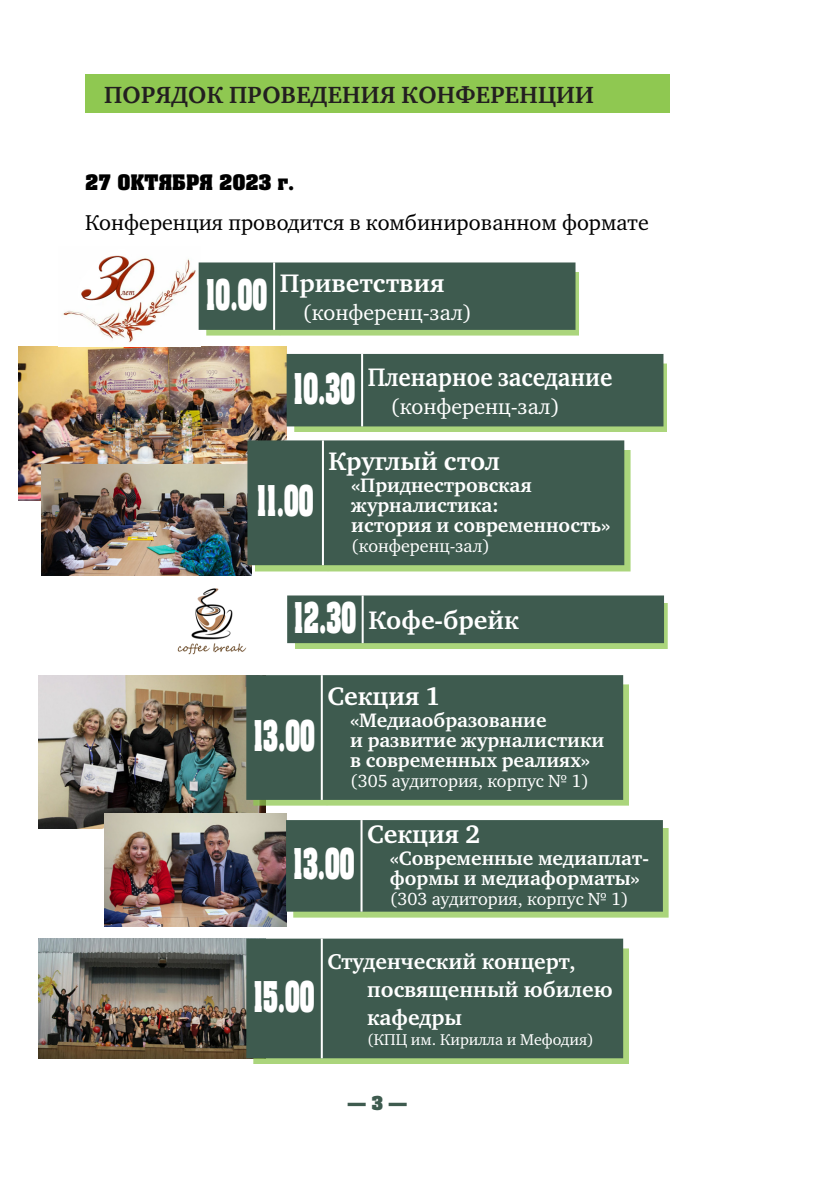
<style>
.page{position:relative;width:840px;height:1191px;background:#fff}
.page>*{position:absolute;margin:0;border:0;box-sizing:border-box;transform-origin:0 0}
.время{font:700 36px "AG Aalen";color:#fff;scale:.6 1}
.место{font:700 26px "Charter ITC";color:#fff}
.место-2{font:700 26px "Charter ITC";color:#fff;scale:.9 1}
.t1{font:700 24px "Charter ITC";letter-spacing:.01em;color:#231f20}
.основной{font:22px "Charter ITC";color:#000}
.основной-2{font:700 22px/28px "Charter ITC";color:#fff}
.место-3{font:22px "Charter ITC";color:#fff}
.место-4{font:700 20px/20px "Charter ITC";color:#fff}
.основной-3{font:20px "Adamant C";color:#000}
.место-5{font:18px "Charter ITC";color:#fff}
.t2{font:18px "Adamant C";color:#3e5b4f}
.основной-4{font:16px "Charter ITC";color:#fff}
</style>
<div class="page">
<img style="left:39px;top:675px;width:226px;height:153px">
<img style="left:105px;top:813px;width:181px;height:113px">
<img style="left:18px;top:346px;width:268px;height:154px">
<img style="left:63px;top:255px;width:133px;height:88px">
<img style="left:39px;top:938px;width:207px;height:120px">
<div style="left:85px;top:75px;width:584px;height:38px;background:#8fc851"></div>
<div style="left:206px;top:272px;width:373px;height:64px;background:#abd57c"></div>
<div style="left:198px;top:262px;width:377px;height:68px;background:#3e5b4f"></div>
<hr style="left:273px;top:262px;width:2px;height:68px;background:#fff">
<div style="left:294px;top:363px;width:372px;height:69px;background:#8fc851;opacity:.75"></div>
<div style="left:286px;top:354px;width:377px;height:72px;background:#3e5b4f"></div>
<hr style="left:361px;top:354px;width:2px;height:72px;background:#fff">
<div style="left:294px;top:603px;width:373px;height:46px;background:#8fc851;opacity:.75"></div>
<div style="left:287px;top:595px;width:376px;height:48px;background:#3e5b4f"></div>
<hr style="left:361px;top:595px;width:2px;height:48px;background:#fff">
<div style="left:254px;top:685px;width:374px;height:120px;background:#8fc851;opacity:.75"></div>
<div style="left:246px;top:675px;width:376px;height:125px;background:#3e5b4f"></div>
<hr style="left:320px;top:675px;width:2px;height:125px;background:#fff">
<div style="left:293px;top:828px;width:375px;height:89px;background:#8fc851;opacity:.75"></div>
<div style="left:286px;top:820px;width:376px;height:91px;background:#3e5b4f"></div>
<hr style="left:360px;top:820px;width:2px;height:91px;background:#fff">
<div style="left:254px;top:948px;width:374px;height:116px;background:#8fc851;opacity:.75"></div>
<div style="left:246px;top:938px;width:376px;height:120px;background:#3e5b4f"></div>
<hr style="left:320px;top:938px;width:2px;height:120px;background:#fff">
<img style="left:177px;top:588px;width:70px;height:67px">
<img style="left:42px;top:465px;width:209px;height:110px">
<div style="left:255px;top:450px;width:374px;height:121px;background:#8fc851;opacity:.75"></div>
<div style="left:247px;top:440px;width:377px;height:125px;background:#3e5b4f"></div>
<hr style="left:322px;top:440px;width:2px;height:125px;background:#fff">
<p class="t1" style="left:104px;top:80px;width:491px">ПОРЯДОК ПРОВЕДЕНИЯ КОНФЕРЕНЦИИ</p>
<p class="основной-3" style="left:85px;top:170px;width:210px">27 ОКТЯБРЯ 2023 г.</p>
<p class="основной" style="left:85px;top:208px;width:565px">Конференция проводится в комбинированном формате</p>
<p class="время" style="left:205px;top:270px;width:104px">10.00</p>
<p class="место" style="left:279px;top:267px;width:166px">Приветствия</p>
<p class="место-3" style="left:302px;top:298px;width:171px">(конференц-зал)</p>
<p class="время" style="left:293px;top:364px;width:104px">10.30</p>
<p class="место-2" style="left:367px;top:361px;width:273px">Пленарное заседание</p>
<p class="место-3" style="left:390px;top:392px;width:171px">(конференц-зал)</p>
<p class="время" style="left:257px;top:477px;width:96px">11.00</p>
<p class="место" style="left:328px;top:445px;width:173px">Круглый стол</p>
<p class="место-4" style="left:351px;top:476px;width:260px">«Приднестровская журналистика:<br>история и современность»</p>
<p class="место-5" style="left:351px;top:535px;width:140px">(конференц-зал)</p>
<p class="время" style="left:293px;top:593px;width:105px">12.30</p>
<p class="место" style="left:368px;top:604px;width:152px">Кофе-брейк</p>
<p class="время" style="left:253px;top:711px;width:104px">13.00</p>
<p class="место" style="left:327px;top:680px;width:115px">Секция 1</p>
<p class="место-4" style="left:350px;top:710px;width:255px">«Медиаобразование<br>и развитие журналистики в современных реалиях»</p>
<p class="место-5" style="left:350px;top:769px;width:240px">(305 аудитория, корпус № 1)</p>
<p class="время" style="left:293px;top:840px;width:104px">13.00</p>
<p class="место" style="left:367px;top:818px;width:115px">Секция 2</p>
<p class="место-4" style="left:389px;top:849px;width:260px">«Современные медиаплат&shy;формы и медиаформаты»</p>
<p class="место-5" style="left:389px;top:888px;width:240px">(303 аудитория, корпус № 1)</p>
<p class="время" style="left:253px;top:972px;width:103px">15.00</p>
<p class="основной-2" style="left:367px;top:947px;width:247px;text-indent:-40px">Студенческий концерт, посвященный юбилею кафедры</p>
<p class="основной-4" style="left:367px;top:1029px;width:228px">(КПЦ им. Кирилла и Мефодия)</p>
<p class="t2" style="left:348px;top:1092px;width:60px">— 3 —</p>
</div>
